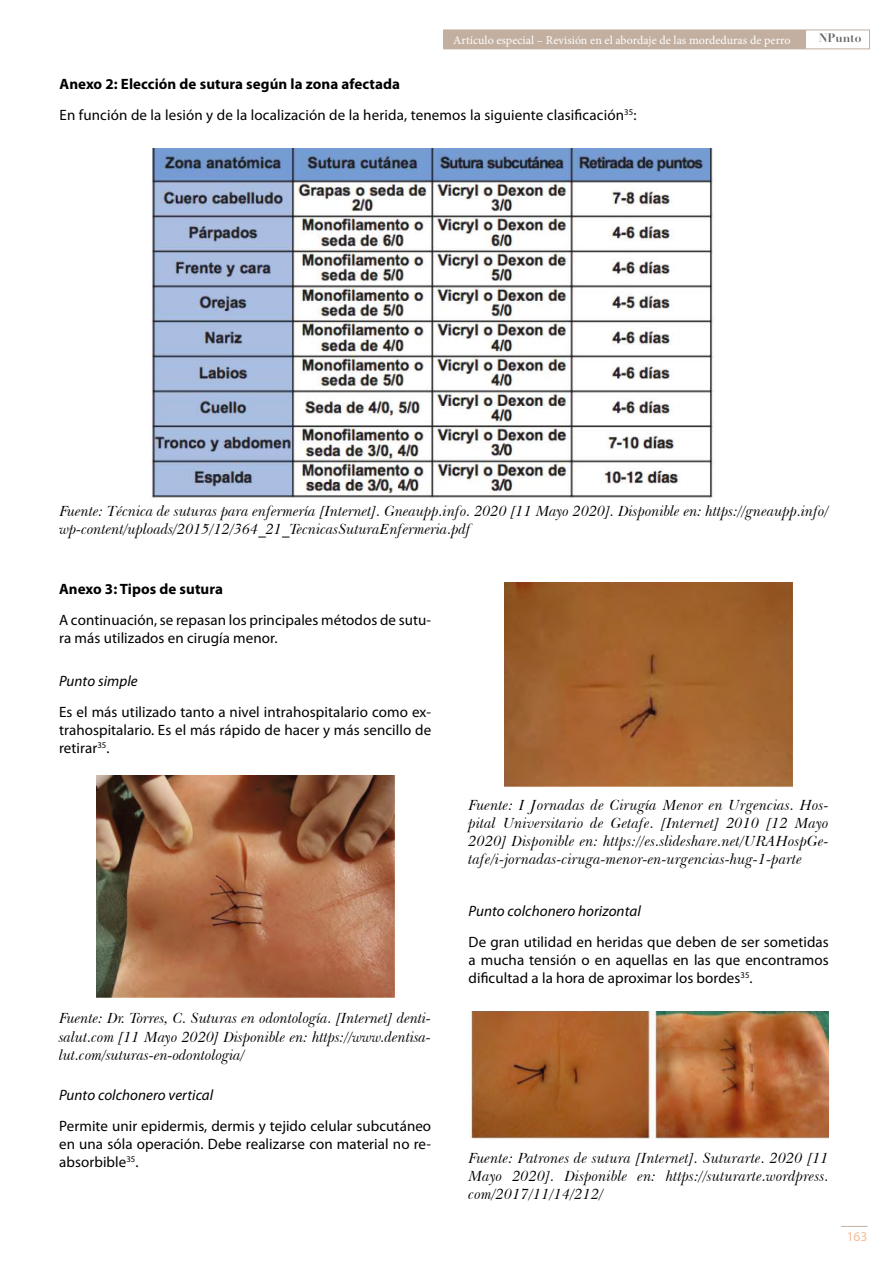
<style>
.page{position:relative;width:893px;height:1263px;background:#fff}
.page>*{position:absolute;margin:0;border:0;box-sizing:border-box;transform-origin:0 0}
.t1{font:italic 15px/18px "Baskerville BT";letter-spacing:-.005em;color:#000;text-align:justify}
.t2{font:15px/18px "Myriad Pro";letter-spacing:.005em;color:#000;text-align:justify}
.t3{font:italic 15px "Myriad Pro";letter-spacing:.005em;color:#000}
.t4{font:700 15px "Myriad Pro";letter-spacing:.005em;color:#000}
.t5{font:13.5px "Myriad Pro";color:#f6bc96}
.t6{font:12px "Minion Pro";color:#fff}
.t7{font:700 12px "Didot LH";color:#646363}
.s1{font-weight:700}
</style>
<div class="page">
<svg style="left:841px;top:1226px;width:26px;height:1px"></svg>
<div style="left:443px;top:30px;width:427px;height:19px;border:1px solid #c2afa0"></div>
<div style="left:443px;top:30px;width:363px;height:19px;background:#c2afa0"></div>
<img style="left:150px;top:149px;width:564px;height:349px">
<img style="left:96px;top:776px;width:298px;height:221px">
<img style="left:504px;top:583px;width:289px;height:203px">
<img style="left:470px;top:1011px;width:359px;height:128px">
<p class="t6" style="left:453px;top:32px;width:339px">Artículo especial – Revisión en el abordaje de las mordeduras de perro</p>
<p class="t7" style="left:819px;top:30px;width:44px">NPunto</p>
<p class="t2" style="left:60px;top:68px;width:578px;line-height:30.8px"><span class="s1">Anexo 2: Elección de sutura según la zona afectada<br></span>En función de la lesión y de la localización de la herida, tenemos la siguiente clasificación<sup>35</sup>:</p>
<p class="t1" style="left:60px;top:502px;width:771px">Fuente: Técnica de suturas para enfermería [Internet]. Gneaupp.info. 2020 [11 Mayo 2020]. Disponible en: https://gneaupp.info/ wp-content/uploads/2015/12/364_21_TecnicasSuturaEnfermeria.pdf</p>
<p class="t4" style="left:59px;top:580px;width:165px">Anexo 3: Tipos de sutura</p>
<p class="t2" style="left:59px;top:610px;width:374px">A continuación, se repasan los principales métodos de sutu&shy;ra más utilizados en cirugía menor.</p>
<p class="t3" style="left:59px;top:672px;width:80px">Punto simple</p>
<p class="t2" style="left:59px;top:703px;width:374px">Es el más utilizado tanto a nivel intrahospitalario como ex&shy;trahospitalario. Es el más rápido de hacer y más sencillo de retirar<sup>35</sup>.</p>
<p class="t1" style="left:59px;top:1009px;width:374px">Fuente: Dr. Torres, C. Suturas en odontología. [Internet] denti&shy;salut.com [11 Mayo 2020] Disponible en: https://www.dentisa&shy;lut.com/suturas-en-odontologia/</p>
<p class="t3" style="left:59px;top:1085px;width:156px">Punto colchonero vertical</p>
<p class="t2" style="left:59px;top:1116px;width:374px">Permite unir epidermis, dermis y tejido celular subcutáneo en una sóla operación. Debe realizarse con material no re&shy;absorbible<sup>35</sup>.</p>
<p class="t1" style="left:469px;top:796px;width:362px">Fuente: I Jornadas de Cirugía Menor en Urgencias. Hos&shy;pital Universitario de Getafe. [Internet] 2010 [12 Mayo 2020] Disponible en: https://es.slideshare.net/URAHospGe&shy;tafe/i-jornadas-ciruga-menor-en-urgencias-hug-1-parte</p>
<p class="t3" style="left:469px;top:902px;width:174px">Punto colchonero horizontal</p>
<p class="t2" style="left:469px;top:933px;width:362px">De gran utilidad en heridas que deben de ser sometidas a mucha tensión o en aquellas en las que encontramos dificultad a la hora de aproximar los bordes<sup>35</sup>.</p>
<p class="t1" style="left:469px;top:1149px;width:362px">Fuente: Patrones de sutura [Internet]. Suturarte. 2020 [11<br>Mayo 2020]. Disponible en: https://suturarte.wordpress. com/2017/11/14/212/</p>
<p class="t5" style="left:847px;top:1228px;width:22px">163</p>
</div>
